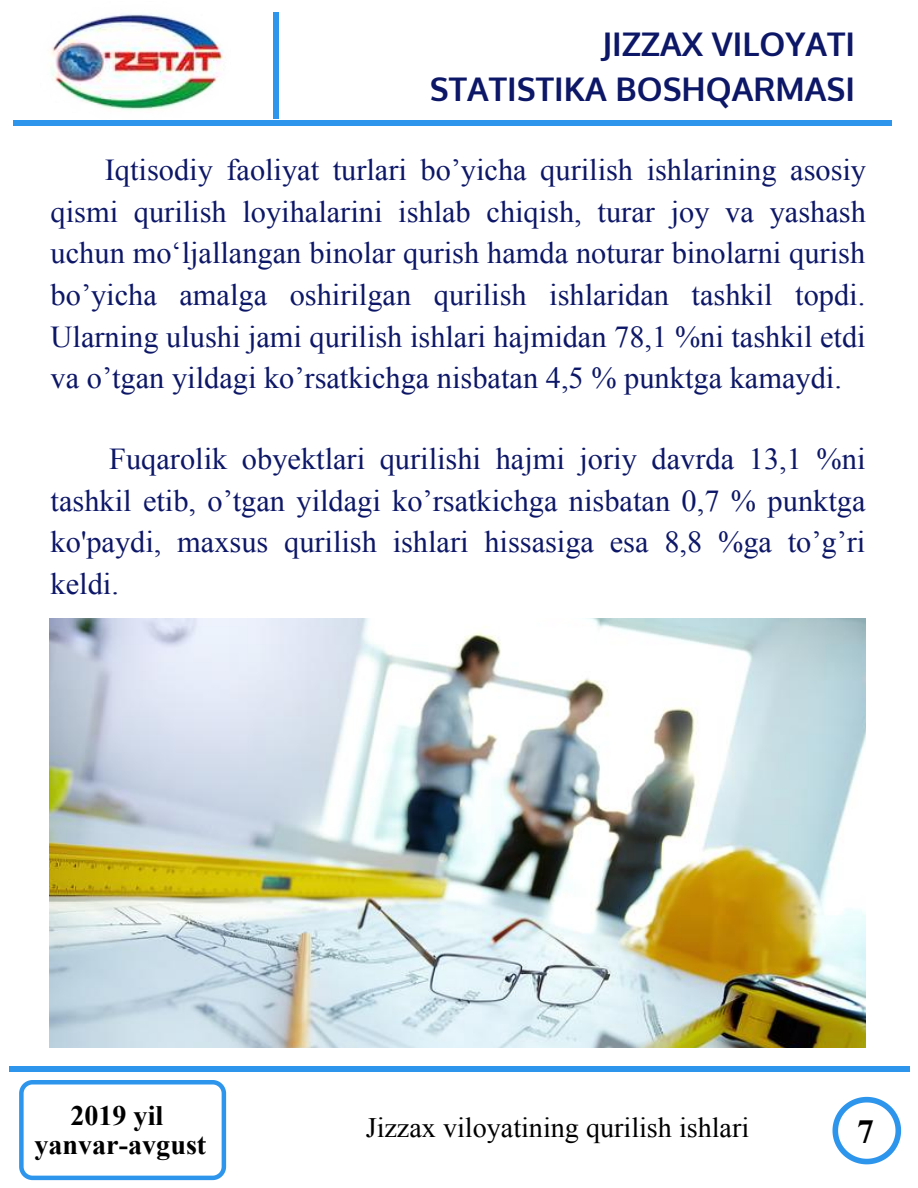
<style>
.page{position:relative;width:918px;height:1188px;background:#fff}
.page>*{position:absolute;margin:0;border:0;box-sizing:border-box;transform-origin:0 0}
.t1{font:700 33.75px "Times New Roman";color:#000}
.t2{font:700 32.7px/45px "Oxygen";color:#0d1767;text-align:right}
.t3{font:30.3px/41.7px "Times New Roman";color:#0d1767;text-align:justify}
.t4{font:28.2px "Times New Roman";color:#000}
.t5{font:700 28.2px/29.2px "Times New Roman";color:#000;text-align:center}
</style>
<div class="page">
<svg style="left:19px;top:1080px;width:207px;height:100px"></svg>
<svg style="left:832px;top:1097px;width:69px;height:67px"></svg>
<div style="left:14px;top:120px;width:878px;height:6px;background:#2d95ec"></div>
<div style="left:9px;top:1066px;width:900px;height:6px;background:#2d95ec"></div>
<div style="left:273px;top:12px;width:6px;height:107px;background:#2d95ec"></div>
<img style="left:51px;top:14px;width:173px;height:96px">
<img style="left:50px;top:619px;width:815px;height:428px">
<p class="t2" style="left:430px;top:23px;width:427px">JIZZAX VILOYATI<br>STATISTIKA BOSHQARMASI</p>
<p class="t3" style="left:51px;top:149px;width:817px;text-indent:54px">Iqtisodiy faoliyat turlari bo’yicha qurilish ishlarining asosiy qismi qurilish loyihalarini ishlab chiqish, turar joy va yashash uchun mo‘ljallangan binolar qurish hamda noturar binolarni qurish bo’yicha amalga oshirilgan qurilish ishlaridan tashkil topdi.<br>Ularning ulushi jami qurilish ishlari hajmidan 78,1 %ni tashkil etdi va o’tgan yildagi ko’rsatkichga nisbatan 4,5 % punktga kamaydi.</p>
<p class="t3" style="left:51px;top:438px;width:816px;text-indent:59px">Fuqarolik obyektlari qurilishi hajmi joriy davrda 13,1 %ni tashkil etib, o’tgan yildagi ko’rsatkichga nisbatan 0,7 % punktga ko'paydi, maxsus qurilish ishlari hissasiga esa 8,8 %ga to’g’ri keldi.</p>
<p class="t5" style="left:34px;top:1100px;width:173px">2019 yil yanvar-avgust</p>
<p class="t4" style="left:366px;top:1109px;width:385px">Jizzax viloyatining qurilish ishlari</p>
<p class="t1" style="left:857px;top:1108px;width:18px">7</p>
</div>
